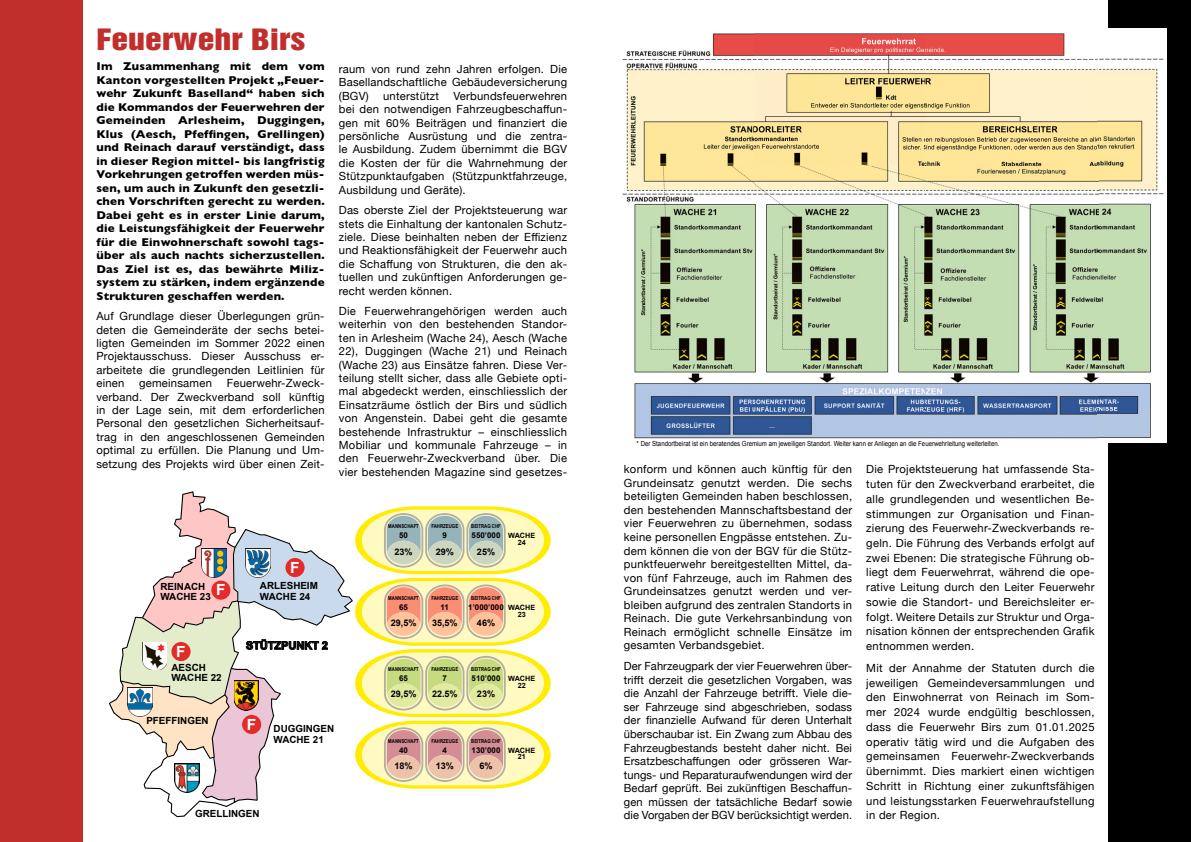
<style>
.page{position:relative;width:1191px;height:842px;background:#fff}
.page>*{position:absolute;margin:0;border:0;box-sizing:border-box;transform-origin:0 0}
.t1{font:27px "Helvetica Inserat Com";color:#c12f2c;scale:1.25 1}
.t2{font:700 15.4px "Arial";color:#fff}
.t3{font:700 11.5px/13.5px "Gill Sans";letter-spacing:.02em;color:#000;text-align:justify}
.t4{font:11.2px/13.4px "Helvetica Neue";letter-spacing:.02em;color:#000;text-align:justify}
.t5{font:700 10.9px "Arial";color:#000}
.t6{font:700 9.8px "Arial";color:#000}
.t7{font:700 9.1px "Arial";color:#000}
.t8{font:700 8px "Arial";color:#000}
.t9{font:700 7.2px/6.9px "Arial";color:#000;text-align:center}
.t10{font:7px "Arial";color:#000;scale:.87 1}
.t11{font:700 5.4px "Arial";color:#000;scale:.8 1}
</style>
<div class="page">
<div style="left:1108px;top:0;width:83px;height:842px;background:#000"></div>
<div style="left:0;top:0;width:82px;height:842px;background:#c12f2c"></div>
<svg style="left:109px;top:491px;width:441px;height:326px"></svg>
<img style="left:622px;top:28px;width:544px;height:415px">
<h1 class="t1" style="left:96px;top:23px;width:169px">Feuerwehr Birs</h1>
<p class="t3" style="left:96px;top:59px;width:230px">Im Zusammenhang mit dem vom Kanton vorgestellten Projekt „Feuer&shy;wehr Zukunft Baselland“ haben sich die Kommandos der Feuerwehren der Gemeinden Arlesheim, Duggingen, Klus (Aesch, Pfeffingen, Grellingen) und Reinach darauf verständigt, dass in dieser Region mittel- bis langfristig Vorkehrungen getroffen werden müs&shy;sen, um auch in Zukunft den gesetzli&shy;chen Vorschriften gerecht zu werden.<br>Dabei geht es in erster Linie darum, die Leistungsfähigkeit der Feuerwehr für die Einwohnerschaft sowohl tags&shy;über als auch nachts sicherzustellen.<br>Das Ziel ist es, das bewährte Miliz&shy;system zu stärken, indem ergänzende Strukturen geschaffen werden.</p>
<p class="t4" style="left:96px;top:310px;width:230px">Auf Grundlage dieser Überlegungen grün&shy;deten die Gemeinderäte der sechs betei&shy;ligten Gemeinden im Sommer 2022 einen Projektausschuss. Dieser Ausschuss er&shy;arbeitete die grundlegenden Leitlinien für einen</p>
<p class="t4" style="left:96px;top:377px;width:230px;text-indent:130px">Feuerwehr-Zweck&shy;verband. Der Zweckverband soll künftig in der Lage sein, mit dem erforderlichen Personal den gesetzlichen Sicherheitsauf&shy;trag in den angeschlossenen Gemeinden optimal zu erfüllen. Die Planung und Um&shy;setzung des Projekts wird über einen Zeit-</p>
<p class="t4" style="left:139px;top:377px;width:74px">gemeinsamen</p>
<p class="t4" style="left:339px;top:63px;width:230px">raum von rund zehn Jahren erfolgen. Die Basellandschaftliche Gebäudeversicherung (BGV)</p>
<p class="t4" style="left:339px;top:90px;width:230px;text-indent:115px">Verbundsfeuerwehren bei den notwendigen Fahrzeugbeschaffun&shy;gen mit 60% Beiträgen und finanziert die persönliche Ausrüstung und die zentra&shy;le Ausbildung. Zudem übernimmt die BGV die Kosten der für die Wahrnehmung der Stützpunktaufgaben (Stützpunktfahrzeuge, Ausbildung und Geräte).</p>
<p class="t4" style="left:339px;top:204px;width:230px">Das oberste Ziel der Projektsteuerung war stets die Einhaltung der kantonalen Schutz&shy;ziele. Diese beinhalten neben der Effizienz und Reaktionsfähigkeit der Feuerwehr auch die Schaffung von Strukturen, die den ak&shy;tuellen und zukünftigen Anforderungen ge&shy;recht werden können.</p>
<p class="t4" style="left:339px;top:305px;width:230px">Die Feuerwehrangehörigen werden auch weiterhin von den bestehenden Standor&shy;ten in Arlesheim (Wache 24), Aesch (Wache 22), Duggingen (Wache 21) und Reinach (Wache 23) aus Einsätze fahren. Diese Ver&shy;teilung stellt sicher, dass alle Gebiete opti&shy;mal abgedeckt werden, einschliesslich der Einsatzräume östlich der Birs und südlich von Angenstein. Dabei geht die gesamte bestehende Infrastruktur – einschliesslich Mobiliar und kommunale Fahrzeuge – in den Feuerwehr-Zweckverband über. Die vier bestehenden Magazine sind gesetzes-</p>
<p class="t4" style="left:383px;top:90px;width:58px">unterstützt</p>
<h2 class="t2" style="left:290px;top:557px;width:11px">F</h2>
<p class="t6" style="left:260px;top:579px;width:59px">ARLESHEIM</p>
<p class="t6" style="left:160px;top:580px;width:46px">REINACH</p>
<h2 class="t2" style="left:216px;top:580px;width:11px">F</h2>
<p class="t6" style="left:160px;top:590px;width:52px">WACHE 23</p>
<p class="t6" style="left:260px;top:590px;width:52px">WACHE 24</p>
<p class="t5" style="left:246px;top:638px;width:83px">STÜTZPUNKT 2</p>
<h2 class="t2" style="left:176px;top:641px;width:11px">F</h2>
<p class="t6" style="left:171px;top:661px;width:36px">AESCH</p>
<p class="t6" style="left:171px;top:671px;width:52px">WACHE 22</p>
<p class="t11" style="left:388px;top:523px;width:40px">MANNSCHAFT</p>
<p class="t7" style="left:394px;top:545px;width:19px">23%</p>
<p class="t8" style="left:399px;top:530px;width:10px">50</p>
<p class="t11" style="left:431px;top:523px;width:35px">FAHRZEUGE</p>
<p class="t7" style="left:436px;top:545px;width:19px">29%</p>
<p class="t8" style="left:442px;top:530px;width:6px">9</p>
<p class="t11" style="left:471px;top:523px;width:39px">BEITRAG CHF</p>
<p class="t7" style="left:477px;top:545px;width:19px">25%</p>
<p class="t8" style="left:471px;top:530px;width:30px">550’000</p>
<p class="t9" style="left:508px;top:532px;width:28px">WACHE<br>24</p>
<p class="t11" style="left:388px;top:594px;width:40px">MANNSCHAFT</p>
<p class="t7" style="left:391px;top:617px;width:27px">29,5%</p>
<p class="t8" style="left:399px;top:602px;width:10px">65</p>
<p class="t11" style="left:431px;top:594px;width:35px">FAHRZEUGE</p>
<p class="t7" style="left:432px;top:617px;width:27px">35,5%</p>
<p class="t8" style="left:440px;top:602px;width:10px">11</p>
<p class="t11" style="left:471px;top:594px;width:39px">BEITRAG CHF</p>
<p class="t7" style="left:477px;top:617px;width:19px">46%</p>
<p class="t8" style="left:468px;top:602px;width:37px">1’000’000</p>
<p class="t9" style="left:508px;top:604px;width:28px">WACHE<br>23</p>
<p class="t11" style="left:388px;top:666px;width:40px">MANNSCHAFT</p>
<p class="t7" style="left:391px;top:688px;width:27px">29,5%</p>
<p class="t8" style="left:399px;top:673px;width:10px">65</p>
<p class="t11" style="left:431px;top:666px;width:35px">FAHRZEUGE</p>
<p class="t7" style="left:432px;top:688px;width:27px">22.5%</p>
<p class="t8" style="left:442px;top:673px;width:6px">7</p>
<p class="t11" style="left:471px;top:666px;width:39px">BEITRAG CHF</p>
<p class="t7" style="left:477px;top:688px;width:19px">23%</p>
<p class="t8" style="left:471px;top:673px;width:30px">510’000</p>
<p class="t9" style="left:508px;top:675px;width:28px">WACHE<br>22</p>
<p class="t6" style="left:146px;top:714px;width:64px">PFEFFINGEN</p>
<h2 class="t2" style="left:247px;top:714px;width:11px">F</h2>
<p class="t6" style="left:274px;top:722px;width:62px">DUGGINGEN</p>
<p class="t6" style="left:274px;top:733px;width:52px">WACHE 21</p>
<p class="t6" style="left:195px;top:807px;width:66px">GRELLINGEN</p>
<p class="t11" style="left:388px;top:737px;width:40px">MANNSCHAFT</p>
<p class="t7" style="left:394px;top:760px;width:19px">18%</p>
<p class="t8" style="left:399px;top:745px;width:10px">40</p>
<p class="t11" style="left:431px;top:737px;width:35px">FAHRZEUGE</p>
<p class="t7" style="left:436px;top:760px;width:19px">13%</p>
<p class="t8" style="left:442px;top:745px;width:6px">4</p>
<p class="t11" style="left:471px;top:737px;width:39px">BEITRAG CHF</p>
<p class="t7" style="left:479px;top:760px;width:14px">6%</p>
<p class="t8" style="left:471px;top:745px;width:30px">130’000</p>
<p class="t9" style="left:508px;top:747px;width:28px">WACHE<br>21</p>
<p class="t10" style="left:636px;top:439px;width:418px">* Der Standortbeirat ist ein beratendes Gremium am jeweiligen Standort. Weiter kann er Anliegen an die Feuerwehrleitung weiterleiten.</p>
<p class="t4" style="left:624px;top:463px;width:230px">konform und können auch künftig für den Grundeinsatz genutzt werden. Die sechs beteiligten Gemeinden haben beschlossen, den bestehenden Mannschaftsbestand der vier Feuerwehren zu übernehmen, sodass keine personellen Engpässe entstehen. Zu&shy;dem können die von der BGV für die Stütz&shy;punktfeuerwehr bereitgestellten Mittel, da&shy;von fünf Fahrzeuge, auch im Rahmen des Grundeinsatzes genutzt werden und ver&shy;bleiben aufgrund des zentralen Standorts in Reinach. Die gute Verkehrsanbindung von Reinach ermöglicht schnelle Einsätze im gesamten Verbandsgebiet.</p>
<p class="t4" style="left:624px;top:660px;width:230px">Der Fahrzeugpark der vier Feuerwehren über&shy;trifft derzeit die gesetzlichen Vorgaben, was die Anzahl der Fahrzeuge betrifft. Viele die&shy;ser Fahrzeuge sind abgeschrieben, sodass der finanzielle Aufwand für deren Unterhalt überschaubar ist. Ein Zwang zum Abbau des Fahrzeugbestands besteht daher nicht. Bei Ersatzbeschaffungen oder grösseren War&shy;tungs- und Reparaturaufwendungen wird der Bedarf geprüft. Bei zukünftigen Beschaffun&shy;gen müssen der tatsächliche Bedarf sowie die Vorgaben der BGV berücksichtigt werden.</p>
<p class="t4" style="left:866px;top:463px;width:230px;line-height:14.7px">Die Projektsteuerung hat umfassende Sta&shy;tuten für den Zweckverband erarbeitet, die alle grundlegenden und wesentlichen Be&shy;stimmungen zur Organisation und Finan&shy;zierung des Feuerwehr-Zweckverbands re&shy;geln. Die Führung des Verbands erfolgt auf zwei Ebenen: Die strategische Führung ob&shy;liegt dem Feuerwehrrat, während die ope&shy;rative Leitung durch den Leiter Feuerwehr sowie die Standort- und Bereichsleiter er&shy;folgt. Weitere Details zur Struktur und Orga&shy;nisation können der entsprechenden Grafik entnommen werden.</p>
<p class="t4" style="left:866px;top:661px;width:230px;line-height:14.7px">Mit der Annahme der Statuten durch die jeweiligen Gemeindeversammlungen und den Einwohnerrat von Reinach im Som&shy;mer 2024 wurde endgültig beschlossen, dass die Feuerwehr Birs zum 01.01.2025 operativ tätig wird und die Aufgaben des gemeinsamen Feuerwehr-Zweckverbands übernimmt. Dies markiert einen wichtigen Schritt in Richtung einer zukunftsfähigen und leistungsstarken Feuerwehraufstellung in der Region.</p>
</div>
